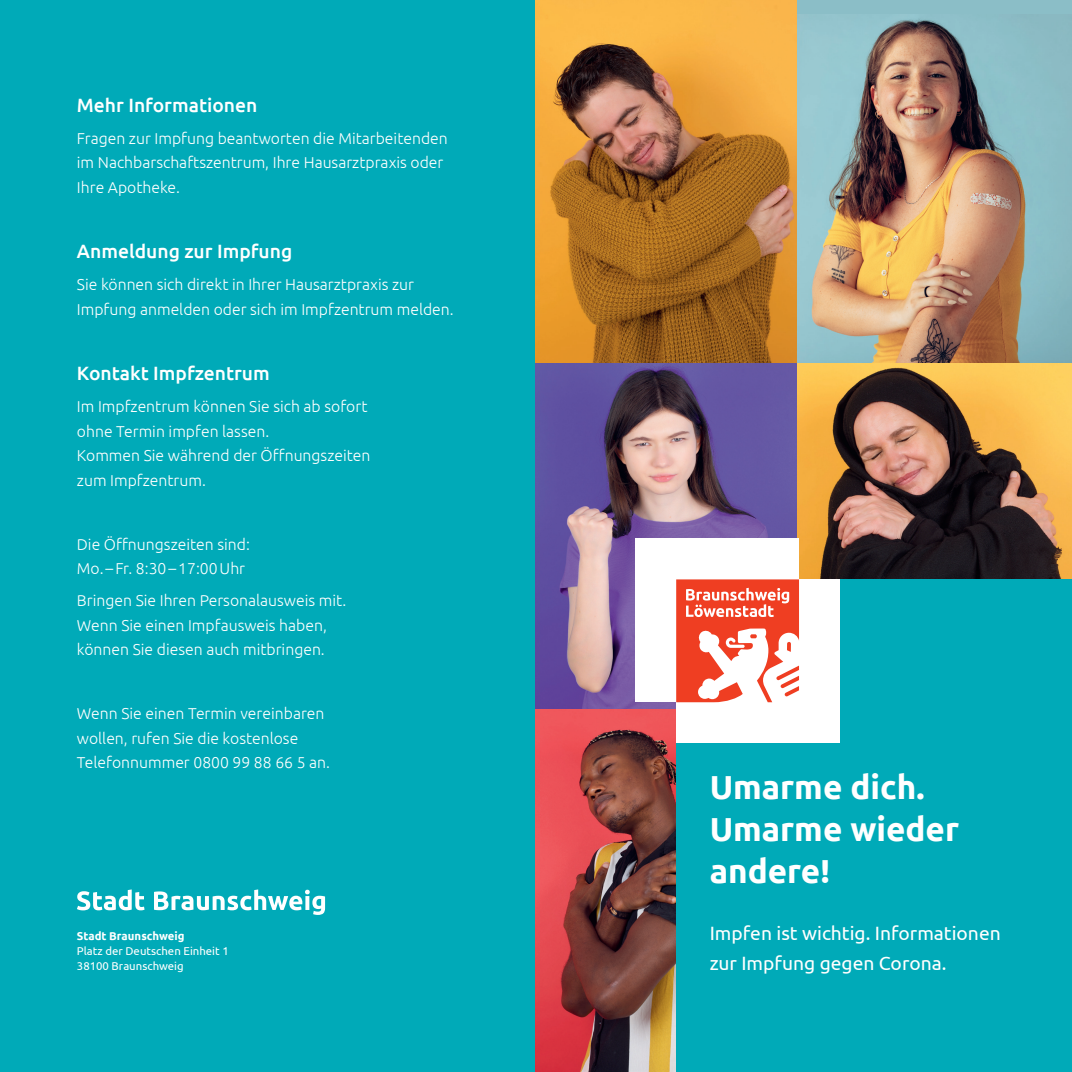
<style>
.page{position:relative;width:1072px;height:1072px;background:#fff}
.page>*{position:absolute;margin:0;border:0;box-sizing:border-box;transform-origin:0 0}
._02_Subheadline_18pt{font:700 33.25px/42px "Ubuntu";color:#fff}
.Titel{font:500 19.25px "Ubuntu";color:#fff}
._02_Subheadline_18pt-2{font:19.25px/29.8px "Ubuntu";color:#fff}
._04_Copytext{font:300 15.75px/24.5px "Ubuntu";color:#fff}
._06_Infotext{font:11.38px "Ubuntu";color:#fff}
._06_Infotext-2{font:700 11.38px "Ubuntu";color:#fff}
</style>
<div class="page">
<div style="left:0;top:0;width:536px;height:1071px;background:#00aab8"></div>
<img style="left:536px;top:362px;width:535px;height:347px">
<div style="left:796px;top:0;width:275px;height:362px;background:#8bbec7"></div>
<img style="left:796px;top:15px;width:275px;height:347px">
<img style="left:536px;top:0;width:260px;height:362px">
<img style="left:536px;top:709px;width:140px;height:362px">
<svg style="left:154px;top:889px;width:171px;height:26px"></svg>
<svg style="left:77px;top:889px;width:67px;height:21px"></svg>
<div style="left:676px;top:579px;width:395px;height:492px;background:#00aab8"></div>
<div style="left:635px;top:538px;width:164px;height:164px;background:#fff"></div>
<div style="left:676px;top:579px;width:164px;height:164px;background:#fff"></div>
<svg style="left:676px;top:579px;width:123px;height:123px"></svg>
<p class="Titel" style="left:77px;top:93px;width:182px">Mehr Informationen</p>
<p class="_04_Copytext" style="left:77px;top:125px;width:372px">Fragen zur Impfung beantworten die Mitarbeitenden im Nachbarschaftszentrum, Ihre Hausarztpraxis oder<br>Ihre Apotheke.</p>
<p class="Titel" style="left:77px;top:239px;width:217px">Anmeldung zur Impfung</p>
<p class="_04_Copytext" style="left:77px;top:272px;width:378px">Sie können sich direkt in Ihrer Hausarztpraxis zur<br>Impfung anmelden oder sich im Impfzentrum melden.</p>
<p class="Titel" style="left:77px;top:361px;width:194px">Kontakt Impfzentrum</p>
<p class="_04_Copytext" style="left:77px;top:394px;width:295px">Im Impfzentrum können Sie sich ab sofort ohne Termin impfen lassen.<br>Kommen Sie während der Öffnungszeiten zum Impfzentrum.</p>
<p class="_04_Copytext" style="left:77px;top:531px;width:174px">Die Öffnungszeiten sind:<br>Mo. –Fr. 8:30–17:00Uhr</p>
<p class="_04_Copytext" style="left:77px;top:588px;width:271px">Bringen Sie Ihren Personalausweis mit.<br>Wenn Sie einen Impfausweis haben, können Sie diesen auch mitbringen.</p>
<p class="_04_Copytext" style="left:77px;top:701px;width:255px">Wenn Sie einen Termin vereinbaren wollen, rufen Sie die kostenlose<br>Telefonnummer 0800 99 88 66 5 an.</p>
<p class="_06_Infotext-2" style="left:77px;top:929px;width:109px">Stadt Braunschweig</p>
<p class="_06_Infotext" style="left:77px;top:944px;width:153px">Platz der Deutschen Einheit 1</p>
<p class="_06_Infotext" style="left:77px;top:959px;width:108px">38100 Braunschweig</p>
<p class="_02_Subheadline_18pt" style="left:709px;top:766px;width:216px">Umarme dich.</p>
<p class="_02_Subheadline_18pt" style="left:709px;top:808px;width:251px">Umarme wieder andere!</p>
<p class="_02_Subheadline_18pt-2" style="left:709px;top:917px;width:293px">Impfen ist wichtig. Informationen zur Impfung gegen Corona.</p>
</div>
